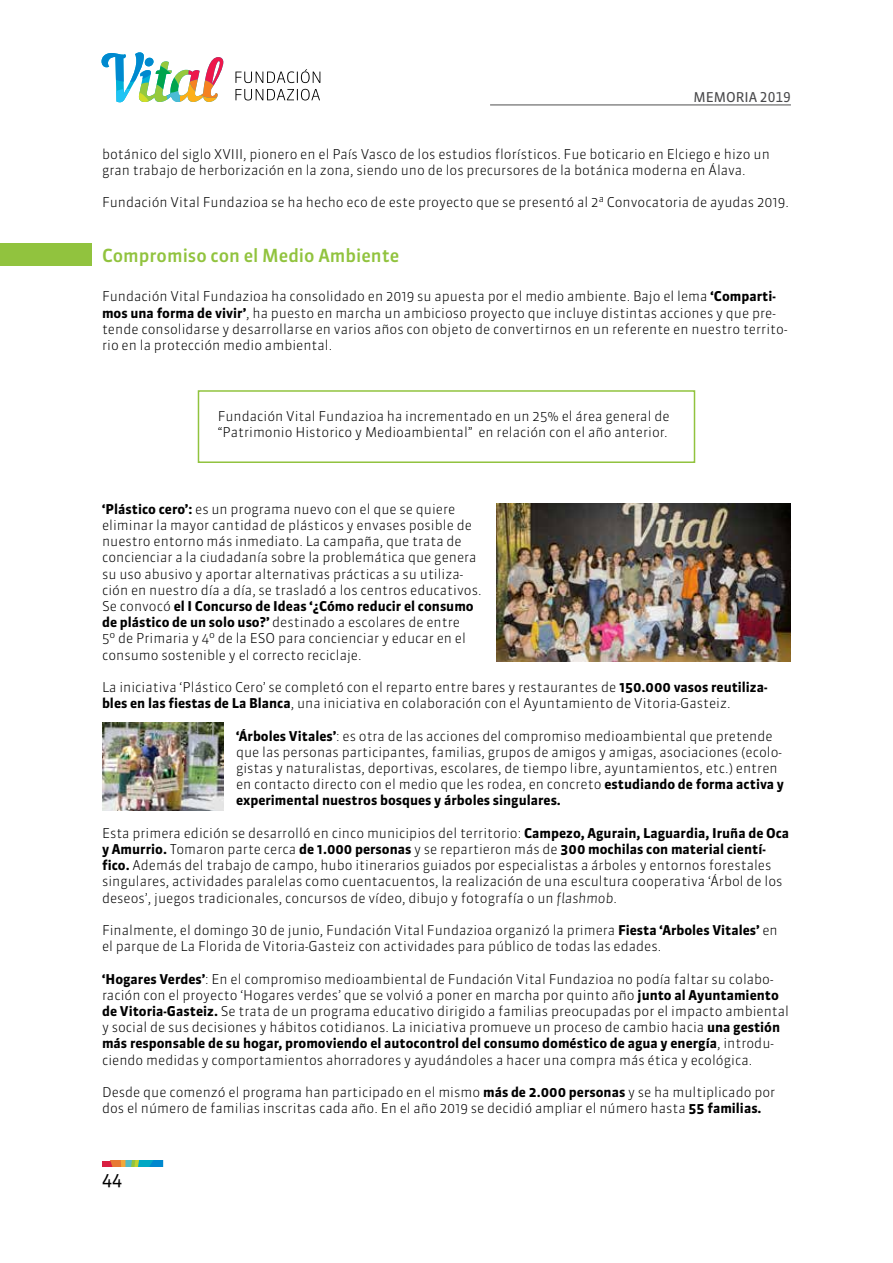
<style>
.page{position:relative;width:893px;height:1263px;background:#fff}
.page>*{position:absolute;margin:0;border:0;box-sizing:border-box;transform-origin:0 0}
.t1{font:500 18px "Sanuk";color:#91c33e}
.t2{font:18px "Sanuk";color:#000}
.t3{font:300 13.5px/16.2px "Sanuk";color:#000}
.t4{font:13.5px "Sanuk TF";color:#48484a}
.s1{font-weight:700}
.s2{font-style:italic}
</style>
<div class="page">
<svg style="left:235px;top:89px;width:85px;height:11px"></svg>
<svg style="left:235px;top:69px;width:85px;height:14px"></svg>
<svg style="left:102px;top:52px;width:121px;height:50px"></svg>
<svg style="left:102px;top:1161px;width:61px;height:6px"></svg>
<hr style="left:490px;top:105px;width:301px;height:1px;background:#000">
<img style="left:496px;top:503px;width:295px;height:158px">
<div style="left:198px;top:390px;width:497px;height:73px;border:2px solid #91c33e"></div>
<img style="left:102px;top:723px;width:121px;height:87px">
<div style="left:0;top:243px;width:92px;height:23px;background:#91c33e"></div>
<p class="t4" style="left:693px;top:89px;width:99px">MEMORIA 2019</p>
<p class="t3" style="left:102px;top:146px;width:669px">botánico del siglo XVIII, pionero en el País Vasco de los estudios florísticos. Fue boticario en Elciego e hizo un gran trabajo de herborización en la zona, siendo uno de los precursores de la botánica moderna en Álava.</p>
<p class="t3" style="left:102px;top:194px;width:688px">Fundación Vital Fundazioa se ha hecho eco de este proyecto que se presentó al 2ª Convocatoria de ayudas 2019.</p>
<h1 class="t1" style="left:102px;top:244px;width:299px">Compromiso con el Medio Ambiente</h1>
<p class="t3" style="left:102px;top:288px;width:687px">Fundación Vital Fundazioa ha consolidado en 2019 su apuesta por el medio ambiente. Bajo el lema <span class="s1">‘Comparti&shy;mos una forma de vivir’</span>, ha puesto en marcha un ambicioso proyecto que incluye distintas acciones y que pre&shy;tende consolidarse y desarrollarse en varios años con objeto de convertirnos en un referente en nuestro territo&shy;rio en la protección medio ambiental.</p>
<p class="t3" style="left:218px;top:408px;width:453px">Fundación Vital Fundazioa ha incrementado en un 25% el área general de “Patrimonio Historico y Medioambiental” en relación con el año anterior.</p>
<p class="t3" style="left:102px;top:501px;width:381px"><span class="s1">‘Plástico cero’:</span> es un programa nuevo con el que se quiere eliminar la mayor cantidad de plásticos y envases posible de nuestro entorno más inmediato. La campaña, que trata de concienciar a la ciudadanía sobre la problemática que genera su uso abusivo y aportar alternativas prácticas a su utiliza&shy;ción en nuestro día a día, se trasladó a los centros educativos.<br>Se convocó <span class="s1">el I Concurso de Ideas ‘¿Cómo reducir el consumo de plástico de un solo uso?’</span> destinado a escolares de entre<br>5º de Primaria y 4º de la ESO para concienciar y educar en el consumo sostenible y el correcto reciclaje.</p>
<p class="t3" style="left:102px;top:679px;width:667px">La iniciativa ‘Plástico Cero’ se completó con el reparto entre bares y restaurantes de <span class="s1">150.000 vasos reutiliza&shy;bles en las fiestas de La Blanca</span>, una iniciativa en colaboración con el Ayuntamiento de Vitoria-Gasteiz.</p>
<p class="t3" style="left:236px;top:728px;width:550px"><span class="s1">‘Árboles Vitales’</span>: es otra de las acciones del compromiso medioambiental que pretende que las personas participantes, familias, grupos de amigos y amigas, asociaciones (ecolo&shy;gistas y naturalistas, deportivas, escolares, de tiempo libre, ayuntamientos, etc.) entren en contacto directo con el medio que les rodea, en concreto <span class="s1">estudiando de forma activa y experimental nuestros bosques y árboles singulares.</span></p>
<p class="t3" style="left:102px;top:825px;width:689px">Esta primera edición se desarrolló en cinco municipios del territorio: <span class="s1">Campezo, Agurain, Laguardia, Iruña de Oca y Amurrio.</span> Tomaron parte cerca <span class="s1">de 1.000 personas</span> y se repartieron más de <span class="s1">300 mochilas con material cientí&shy;fico.</span> Además del trabajo de campo, hubo itinerarios guiados por especialistas a árboles y entornos forestales singulares, actividades paralelas como cuentacuentos, la realización de una escultura cooperativa ‘Árbol de los deseos’, juegos tradicionales, concursos de vídeo, dibujo y fotografía o un <span class="s2">flashmob</span>.</p>
<p class="t3" style="left:102px;top:922px;width:677px">Finalmente, el domingo 30 de junio, Fundación Vital Fundazioa organizó la primera <span class="s1">Fiesta ‘Arboles Vitales’</span> en el parque de La Florida de Vitoria-Gasteiz con actividades para público de todas las edades.</p>
<p class="t3" style="left:102px;top:971px;width:689px"><span class="s1">‘Hogares Verdes’</span>: En el compromiso medioambiental de Fundación Vital Fundazioa no podía faltar su colabo&shy;ración con el proyecto ‘Hogares verdes’ que se volvió a poner en marcha por quinto año <span class="s1">junto al Ayuntamiento de Vitoria-Gasteiz.</span> Se trata de un programa educativo dirigido a familias preocupadas por el impacto ambiental y social de sus decisiones y hábitos cotidianos. La iniciativa promueve un proceso de cambio hacia <span class="s1">una gestión más responsable de su hogar, promoviendo el autocontrol del consumo doméstico de agua y energía</span>, introdu&shy;ciendo medidas y comportamientos ahorradores y ayudándoles a hacer una compra más ética y ecológica.</p>
<p class="t3" style="left:102px;top:1084px;width:675px">Desde que comenzó el programa han participado en el mismo <span class="s1">más de 2.000 personas</span> y se ha multiplicado por dos el número de familias inscritas cada año. En el año 2019 se decidió ampliar el número hasta <span class="s1">55 familias.</span></p>
<h1 class="t2" style="left:102px;top:1168px;width:22px">44</h1>
</div>
